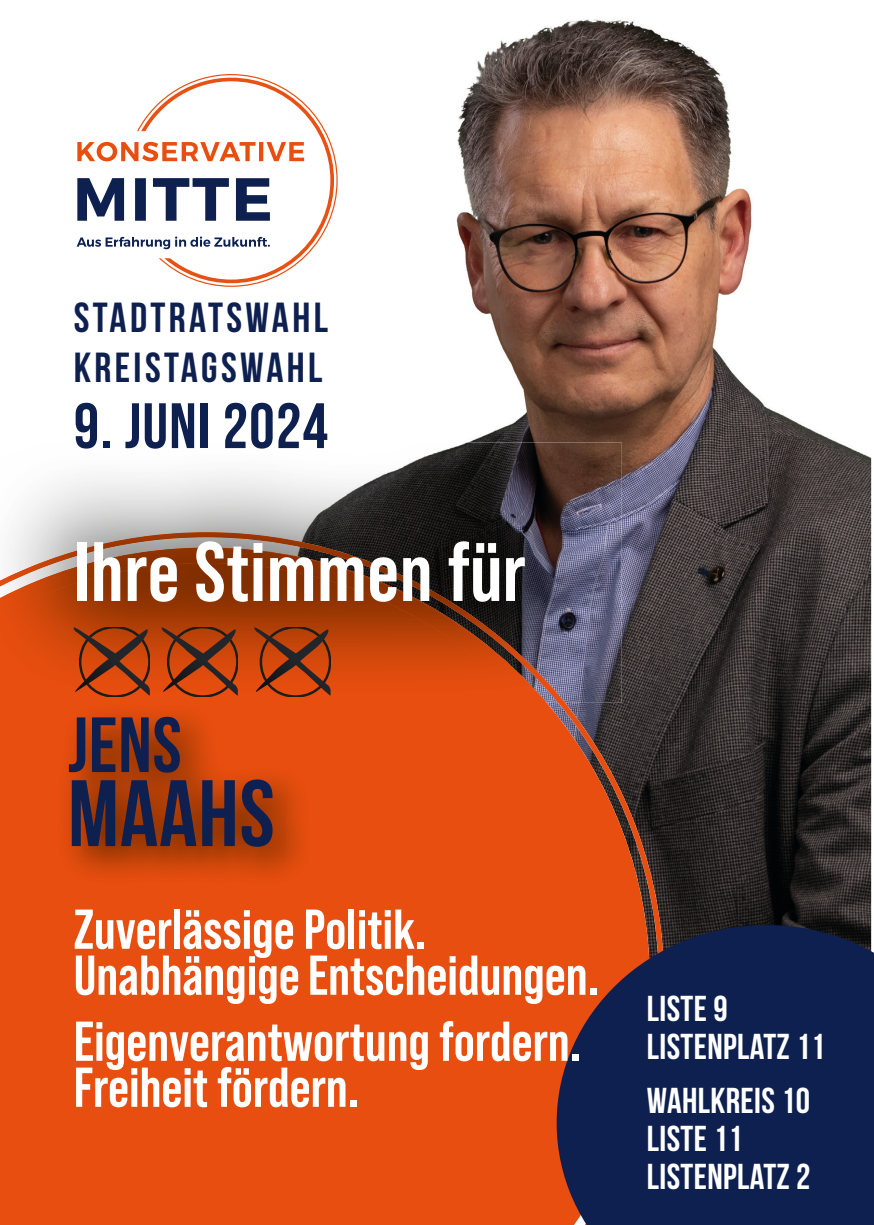
<style>
.page{position:relative;width:874px;height:1225px;background:#fff}
.page>*{position:absolute;margin:0;border:0;box-sizing:border-box;transform-origin:0 0}
.t1{font:700 94px "Bebas Neue";letter-spacing:.01em;color:#0e2050}
.t2{font:700 84px "Bebas Neue Pro";letter-spacing:.01em;color:#fff}
.t3{font:700 78px "Bebas Neue";color:#0e2050}
.t4{font:700 64px "Bebas Neue";letter-spacing:.02em;color:#0e2050}
.t5{font:700 56px/46px "Bebas Neue Pro";color:#fff}
.t6{font:700 42px/50px "Bebas Neue";letter-spacing:.08em;color:#0e2050}
.t7{font:700 36px/38px "Bebas Neue";letter-spacing:.01em;color:#fff}
</style>
<div class="page">
<img style="left:76px;top:19px;width:794px;height:906px">
<div style="left:0;top:547px;width:648px;height:678px;background:#e84e0f"></div>
<svg style="left:556px;top:925px;width:317px;height:300px;fill:#0e2050"></svg>
<img style="left:14px;top:442px;width:607px;height:130px">
<img style="left:564px;top:572px;width:57px;height:65px">
<img style="left:564px;top:637px;width:57px;height:66px">
<img style="left:10px;top:532px;width:554px;height:171px">
<img style="left:0;top:547px;width:544px;height:156px">
<svg style="left:251px;top:627px;width:79px;height:69px"></svg>
<svg style="left:71px;top:627px;width:79px;height:69px"></svg>
<svg style="left:159px;top:627px;width:79px;height:69px"></svg>
<img style="left:55px;top:701px;width:259px;height:188px">
<svg style="left:77px;top:74px;width:260px;height:213px"></svg>
<p class="t6" style="left:74px;top:292px;width:255px">STADTRATSWAHL<br>KREISTAGSWAHL</p>
<p class="t4" style="left:74px;top:391px;width:255px">9. JUNI 2024</p>
<h2 class="t2" style="left:74px;top:524px;width:453px">Ihre Stimmen für</h2>
<h3 class="t3" style="left:68px;top:702px;width:115px">JENS</h3>
<h1 class="t1" style="left:68px;top:762px;width:208px">MAAHS</h1>
<p class="t5" style="left:74px;top:905px;width:526px">Zuverlässige Politik.<br>Unabhängige Entscheidungen.</p>
<p class="t5" style="left:74px;top:1017px;width:508px">Eigenverantwortung fordern.<br>Freiheit fördern.</p>
<p class="t7" style="left:646px;top:989px;width:179px">LISTE 9<br>LISTENPLATZ 11</p>
<p class="t7" style="left:646px;top:1081px;width:165px">WAHLKREIS 10<br>LISTE 11<br>LISTENPLATZ 2</p>
</div>
